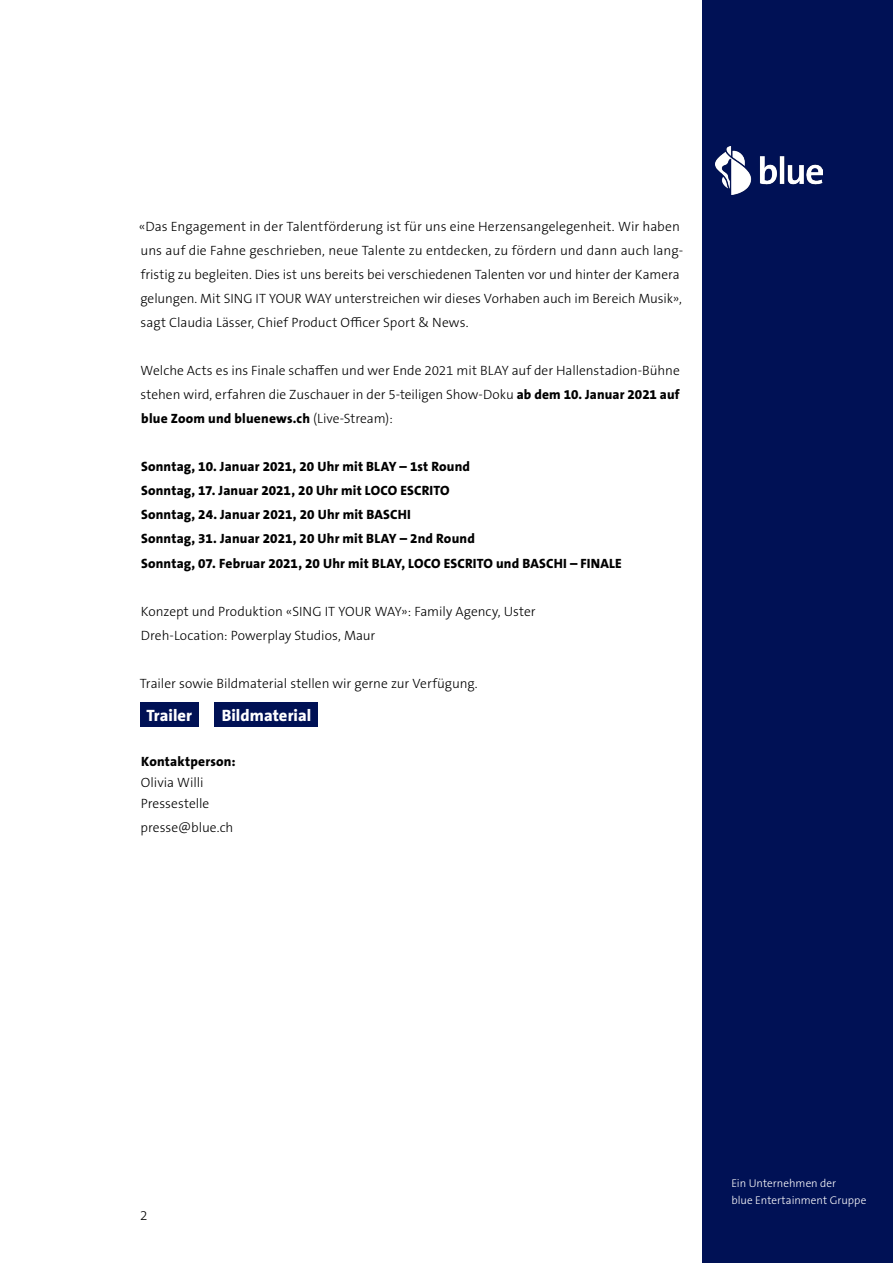
<style>
.page{position:relative;width:893px;height:1263px;background:#fff}
.page>*{position:absolute;margin:0;border:0;box-sizing:border-box;transform-origin:0 0}
.t1{font:800 16.5px "The Sans B W8";letter-spacing:.005em;color:#fff}
.t2{font:300 13.5px/24px "The Sans B W3";color:#000}
.t3{font:800 13.5px/24px "The Sans B W8";letter-spacing:.01em;color:#000}
.t4{font:300 11.25px/16.8px "The Sans B3";color:#fff}
.s1{font-family:"The Sans B W8";font-weight:800}
.s2{font-family:"The Sans B W3";font-weight:300}
</style>
<div class="page">
<div style="left:140px;top:702px;width:59px;height:25px;background:#015"></div>
<div style="left:214px;top:702px;width:104px;height:25px;background:#015"></div>
<div style="left:703px;top:0;width:190px;height:1263px;background:#015"></div>
<img style="left:715px;top:147px;width:108px;height:48px">
<p class="t2" style="left:139px;top:215px;width:546px">«Das Engagement in der Talentförderung ist für uns eine Herzensangelegenheit. Wir haben uns auf die Fahne geschrieben, neue Talente zu entdecken, zu fördern und dann auch lang&shy;fristig zu begleiten. Dies ist uns bereits bei verschiedenen Talenten vor und hinter der Kamera gelungen. Mit SING IT YOUR WAY unterstreichen wir dieses Vorhaben auch im Bereich Musik», sagt Claudia Lässer, Chief Product Officer Sport &amp; News.</p>
<p class="t2" style="left:141px;top:359px;width:541px">Welche Acts es ins Finale schaffen und wer Ende 2021 mit BLAY auf der Hallenstadion-Bühne stehen wird, erfahren die Zuschauer in der 5-teiligen Show-Doku <span class="s1">ab dem 10. Januar 2021 auf</span></p>
<p class="t3" style="left:141px;top:407px;width:253px">blue Zoom und bluenews.ch <span class="s2">(Live-Stream):</span></p>
<p class="t3" style="left:141px;top:455px;width:482px">Sonntag, 10. Januar 2021, 20 Uhr mit BLAY – 1st Round<br>Sonntag, 17. Januar 2021, 20 Uhr mit LOCO ESCRITO<br>Sonntag, 24. Januar 2021, 20 Uhr mit BASCHI<br>Sonntag, 31. Januar 2021, 20 Uhr mit BLAY – 2nd Round<br>Sonntag, 07. Februar 2021, 20 Uhr mit BLAY, LOCO ESCRITO und BASCHI – FINALE</p>
<p class="t2" style="left:141px;top:599px;width:396px">Konzept und Produktion «SING IT YOUR WAY»: Family Agency, Uster<br>Dreh-Location: Powerplay Studios, Maur</p>
<p class="t2" style="left:140px;top:671px;width:340px">Trailer sowie Bildmaterial stellen wir gerne zur Verfügung.</p>
<p class="t1" style="left:146px;top:704px;width:47px">Trailer</p>
<p class="t1" style="left:222px;top:704px;width:91px">Bildmaterial</p>
<p class="t3" style="left:141px;top:749px;width:96px">Kontaktperson:</p>
<p class="t2" style="left:141px;top:771px;width:70px;line-height:21px">Olivia Willi<br>Pressestelle</p>
<p class="t2" style="left:141px;top:815px;width:94px">presse@blue.ch</p>
<p class="t2" style="left:140px;top:1204px;width:9px">2</p>
<p class="t4" style="left:731px;top:1175px;width:137px">Ein Unternehmen der<br>blue Entertainment Gruppe</p>
</div>
